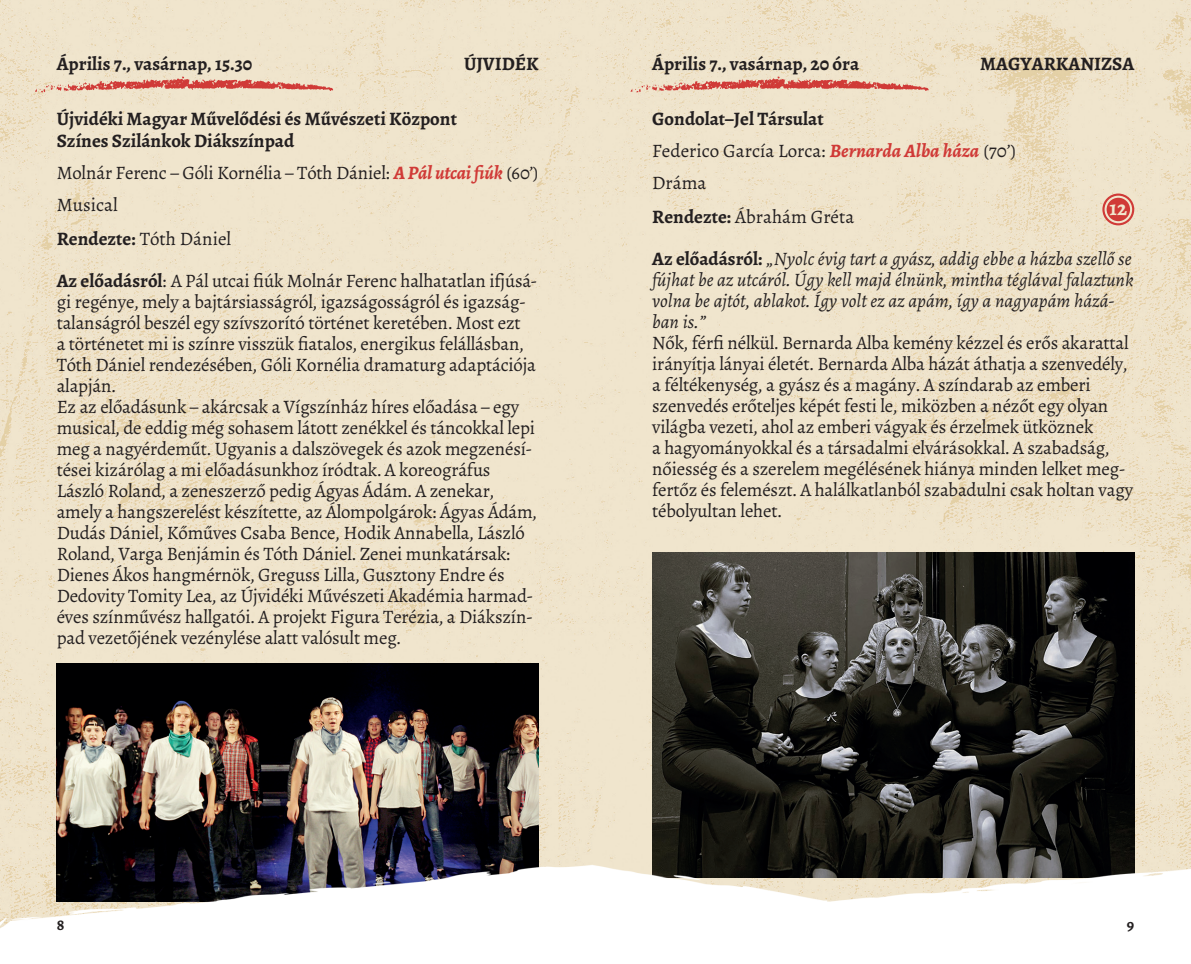
<style>
.page{position:relative;width:1191px;height:964px;background:#fff}
.page>*{position:absolute;margin:0;border:0;box-sizing:border-box;transform-origin:0 0}
.t1{font:700 20.8px "Alegreya";color:#f1e6ce}
.t2{font:19px/21px "Alegreya";letter-spacing:-.01em;color:#231f20}
.t3{font:italic 19px/21px "Alegreya";color:#231f20}
.t4{font:700 19px/22px "Alegreya";color:#231f20}
.t5{font:700 16px "Alegreya";color:#231f20}
.s1{font-weight:700}
.s2{font-weight:700;font-style:italic;color:#d03a37}
.s3{font-weight:700;font-style:normal}
</style>
<div class="page">
<img style="left:0;top:0;width:1191px;height:861px">
<svg style="left:35px;top:77px;width:298px;height:16px;background:#e4ab99"></svg>
<svg style="left:630px;top:77px;width:298px;height:16px;background:#e4ab99"></svg>
<svg style="left:1102px;top:193px;width:32px;height:32px"></svg>
<div style="left:1104px;top:196px;width:28px;height:27px;border:2px solid #f1e6ce;border-radius:50%"></div>
<img style="left:57px;top:663px;width:482px;height:198px">
<img style="left:652px;top:553px;width:482px;height:308px">
<img style="left:0;top:861px;width:1191px;height:67px">
<p class="t4" style="left:57px;top:53px;width:197px">Április 7., vasárnap, 15.30</p>
<p class="t4" style="left:464px;top:53px;width:76px">ÚJVIDÉK</p>
<p class="t4" style="left:652px;top:53px;width:208px">Április 7., vasárnap, 20 óra</p>
<p class="t4" style="left:980px;top:53px;width:156px">MAGYARKANIZSA</p>
<p class="t2" style="left:652px;top:102px;width:365px;line-height:32.6px"><span class="s1">Gondolat–Jel Társulat<br></span>Federico García Lorca: <span class="s2">Bernarda Alba háza</span> (70’)<br>Dráma<br><span class="s1">Rendezte:</span> Ábrahám Gréta</p>
<p class="t3" style="left:652px;top:248px;width:482px"><span class="s3">Az előadásról:</span> „Nyolc évig tart a gyász, addig ebbe a házba szellő se fújhat be az utcáról. Úgy kell majd élnünk, mintha téglával falaztunk volna be ajtót, ablakot. Így volt ez az apám, így a nagyapám házá&shy;ban is.”</p>
<p class="t2" style="left:652px;top:332px;width:482px">Nők, férfi nélkül. Bernarda Alba kemény kézzel és erős akarattal irányítja lányai életét. Bernarda Alba házát áthatja a szenvedély, a féltékenység, a gyász és a magány. A színdarab az emberi szenvedés erőteljes képét festi le, miközben a nézőt egy olyan világba vezeti, ahol az emberi vágyak és érzelmek ütköznek<br>a hagyományokkal és a társadalmi elvárásokkal. A szabadság, nőiesség és a szerelem megélésének hiánya minden lelket meg&shy;fertőz és felemészt. A halálkatlanból szabadulni csak holtan vagy tébolyultan lehet.</p>
<p class="t4" style="left:57px;top:107px;width:402px">Újvidéki Magyar Művelődési és Művészeti Központ<br>Színes Szilánkok Diákszínpad</p>
<p class="t2" style="left:57px;top:156px;width:483px;line-height:32.8px">Molnár Ferenc – Góli Kornélia – Tóth Dániel: <span class="s2">A Pál utcai fiúk</span> (60’)<br>Musical<br><span class="s1">Rendezte:</span> Tóth Dániel</p>
<p class="t2" style="left:57px;top:270px;width:482px"><span class="s1">Az előadásról</span>: A Pál utcai fiúk Molnár Ferenc halhatatlan ifjúsá&shy;gi regénye, mely a bajtársiasságról, igazságosságról és igazság&shy;talanságról beszél egy szívszorító történet keretében. Most ezt<br>a történetet mi is színre visszük fiatalos, energikus felállásban, Tóth Dániel rendezésében, Góli Kornélia dramaturg adaptációja alapján.<br>Ez az előadásunk – akárcsak a Vígszínház híres előadása – egy musical, de eddig még sohasem látott zenékkel és táncokkal lepi meg a nagyérdeműt. Ugyanis a dalszövegek és azok megzenésí&shy;tései kizárólag a mi előadásunkhoz íródtak. A koreográfus László Roland, a zeneszerző pedig Ágyas Ádám. A zenekar, amely a hangszerelést készítette, az Álompolgárok: Ágyas Ádám, Dudás Dániel, Kőműves Csaba Bence, Hodik Annabella, László Roland, Varga Benjámin és Tóth Dániel. Zenei munkatársak:<br>Dienes Ákos hangmérnök, Greguss Lilla, Gusztony Endre és Dedovity Tomity Lea, az Újvidéki Művészeti Akadémia harmad&shy;éves színművész hallgatói. A projekt Figura Terézia, a Diákszín&shy;pad vezetőjének vezénylése alatt valósult meg.</p>
<p class="t1" style="left:1109px;top:194px;width:19px">12</p>
<p class="t5" style="left:57px;top:914px;width:9px">8</p>
<p class="t5" style="left:1126px;top:914px;width:9px">9</p>
</div>
